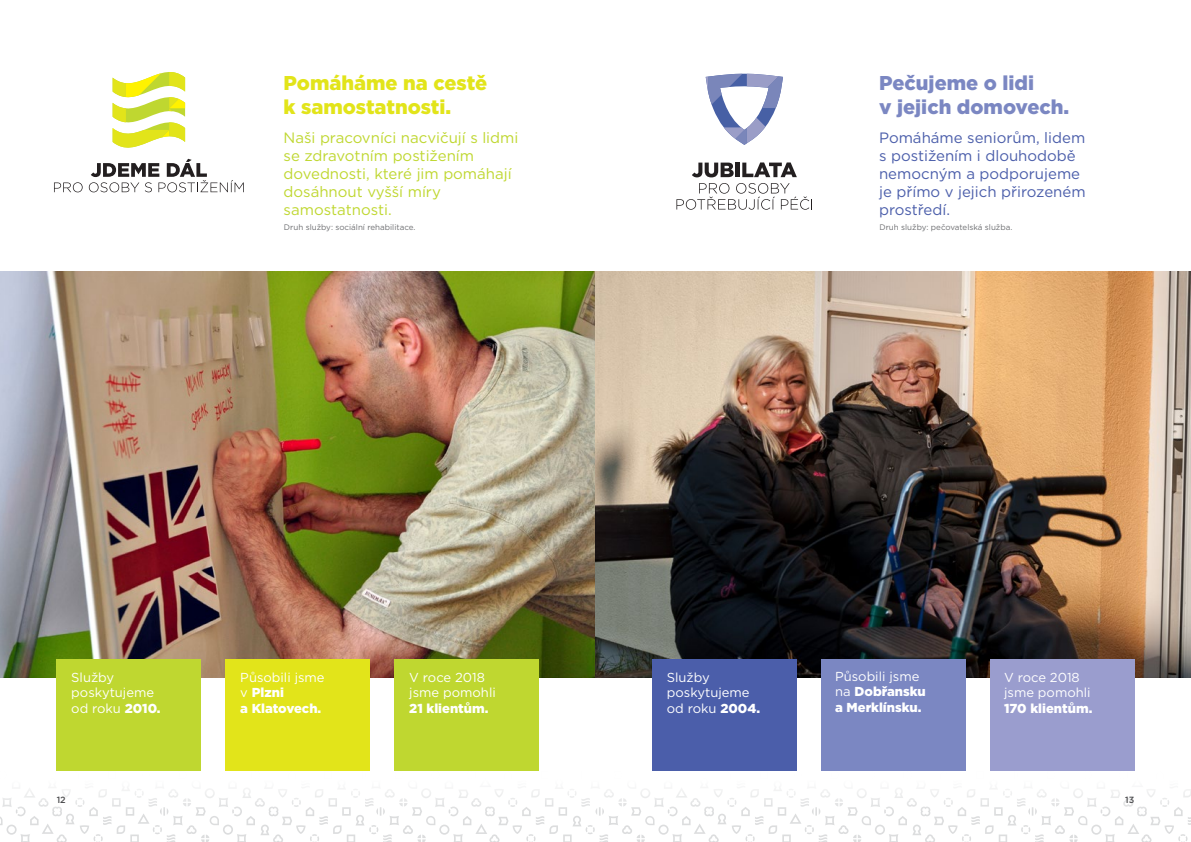
<style>
.page{position:relative;width:1191px;height:842px;background:#fff}
.page>*{position:absolute;margin:0;border:0;box-sizing:border-box;transform-origin:0 0}
.t1{font:900 20px/24px "Gotham";color:#e2e41a}
.t2{font:900 20px/24px "Gotham";color:#7b87c2}
.t3{font:15px/18px "Gotham";color:#bfd730}
.t4{font:15px/18px "Gotham";color:#4b5eaa}
.t5{font:13px/15.6px "Gotham";color:#fff}
.t6{font:900 13px/15.6px "Gotham";color:#fff}
.t7{font:500 9px "Gotham";color:#4d4d4f}
.t8{font:8px "Gotham";color:#6d6e71}
.s1{font-weight:900}
.s2{font-weight:400}
</style>
<div class="page">
<svg style="left:0;top:770px;width:577px;height:72px"></svg>
<svg style="left:577px;top:770px;width:614px;height:72px"></svg>
<img style="left:0;top:271px;width:1191px;height:407px">
<div style="left:57px;top:659px;width:144px;height:112px;background:#bfd730"></div>
<div style="left:395px;top:659px;width:144px;height:112px;background:#bfd730"></div>
<div style="left:226px;top:659px;width:144px;height:112px;background:#e2e41a"></div>
<svg style="left:54px;top:182px;width:29px;height:10px"></svg>
<svg style="left:89px;top:72px;width:155px;height:120px"></svg>
<div style="left:652px;top:659px;width:144px;height:112px;background:#4b5eaa"></div>
<div style="left:990px;top:659px;width:144px;height:112px;background:#9a9dce"></div>
<div style="left:821px;top:659px;width:144px;height:112px;background:#7b87c2"></div>
<svg style="left:705px;top:74px;width:78px;height:71px"></svg>
<svg style="left:692px;top:163px;width:41px;height:14px"></svg>
<hr style="left:735px;top:163px;width:4px;height:14px;background:#231f20">
<svg style="left:742px;top:162px;width:55px;height:15px"></svg>
<svg style="left:676px;top:183px;width:136px;height:27px"></svg>
<h1 class="t1" style="left:283px;top:70px;width:205px">Pomáháme na cestě k samostatnosti.</h1>
<p class="t3" style="left:283px;top:129px;width:236px">Naši pracovníci nacvičují s lidmi se zdravotním postižením dovednosti, které jim pomáhají dosáhnout vyšší míry samostatnosti.</p>
<h1 class="t2" style="left:879px;top:70px;width:192px">Pečujeme o lidi<br>v jejich domovech.</h1>
<p class="t4" style="left:879px;top:129px;width:208px">Pomáháme seniorům, lidem s postižením i dlouhodobě nemocným a podporujeme je přímo v jejich přirozeném prostředí.</p>
<p class="t8" style="left:284px;top:222px;width:133px">Druh služby: sociální rehabilitace.</p>
<p class="t8" style="left:879px;top:222px;width:134px">Druh služby: pečovatelská služba.</p>
<p class="t5" style="left:71px;top:669px;width:91px">Služby poskytujeme od roku <span class="s1">2010.</span></p>
<p class="t6" style="left:240px;top:669px;width:86px"><span class="s2">Působili jsme v</span> Plzni<br>a Klatovech.</p>
<p class="t5" style="left:409px;top:669px;width:88px">V roce 2018 jsme pomohli</p>
<p class="t6" style="left:409px;top:700px;width:81px">21 klientům.</p>
<p class="t5" style="left:667px;top:669px;width:95px">Služby poskytujeme od roku <span class="s1">2004.</span></p>
<p class="t6" style="left:835px;top:668px;width:92px"><span class="s2">Působili jsme na</span> Dobřansku a Merklínsku.</p>
<p class="t5" style="left:1004px;top:669px;width:88px">V roce 2018 jsme pomohli</p>
<p class="t6" style="left:1004px;top:700px;width:90px">170 klientům.</p>
<p class="t7" style="left:57px;top:794px;width:11px">12</p>
<p class="t7" style="left:1125px;top:794px;width:11px">13</p>
</div>
